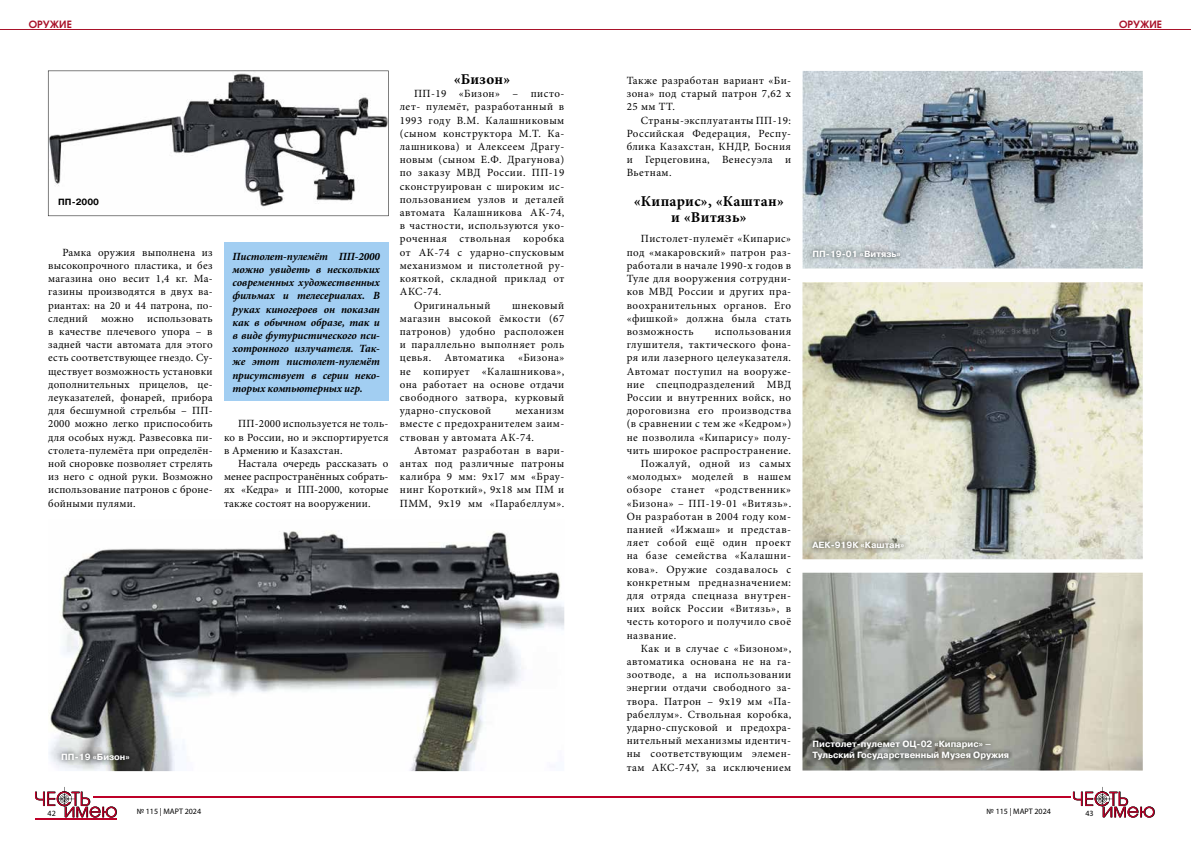
<style>
.page{position:relative;width:1191px;height:842px;background:#fff}
.page>*{position:absolute;margin:0;border:0;box-sizing:border-box;transform-origin:0 0}
.t1{font:700 15px/16px "Minion Pro";letter-spacing:.02em;color:#000;text-align:center}
.t2{font:11px/13.2px "Minion Pro";letter-spacing:.04em;color:#000;text-align:justify}
.t3{font:italic 700 11px/13.2px "Minion Pro";letter-spacing:-.01em;color:#000;text-align:justify}
.t4{font:600 10px "Avant Garde Gothic C";color:#a9132a}
.t5{font:700 9px/10.8px "Pragmatica C";color:#fff}
.t6{font:700 9px "Pragmatica C";color:#000}
.t7{font:8px "Myriad Pro";color:#000}
</style>
<div class="page">
<svg style="left:35px;top:787px;width:82px;height:31px"></svg>
<svg style="left:1072px;top:787px;width:83px;height:31px"></svg>
<hr style="left:35px;top:819px;width:82px;height:1px;background:#be0028">
<hr style="left:93px;top:796px;width:977px;height:1px;background:#be0028">
<hr style="left:0;top:29px;width:1191px;height:1px;background:#a9132a">
<img style="left:802px;top:71px;width:340px;height:197px">
<img style="left:802px;top:282px;width:340px;height:277px">
<img style="left:802px;top:572px;width:340px;height:198px">
<img style="left:808px;top:735px;width:205px;height:30px">
<img style="left:807px;top:536px;width:102px;height:17px">
<img style="left:808px;top:245px;width:97px;height:17px">
<svg style="left:48px;top:71px;width:341px;height:145px"></svg>
<img style="left:49px;top:531px;width:515px;height:240px">
<div style="left:224px;top:242px;width:164px;height:159px;background:#a2cef2"></div>
<img style="left:57px;top:747px;width:77px;height:18px">
<p class="t4" style="left:29px;top:18px;width:44px">ОРУЖИЕ</p>
<p class="t6" style="left:58px;top:196px;width:42px">ПП-2000</p>
<p class="t2" style="left:48px;top:246px;width:166px;text-indent:14px">Рамка оружия выполнена из высокопрочного пластика, и без магазина оно весит 1,4 кг. Ма&shy;газины производятся в двух ва&shy;риантах: на 20 и 44 патрона, по&shy;следний можно использовать в качестве плечевого упора – в задней части автомата для этого есть соответствующее гнездо. Су&shy;ществует возможность установки дополнительных прицелов, це&shy;леуказателей, фонарей, прибора для бесшумной стрельбы – ПП-2000 можно легко приспособить для особых нужд. Развесовка пи&shy;столета-пулемёта при определён&shy;ной сноровке позволяет стрелять из него с одной руки. Возможно использование патронов с броне&shy;бойными пулями.</p>
<p class="t3" style="left:232px;top:249px;width:149px">Пистолет-пулемёт ПП-2000 можно увидеть в нескольких современных художественных фильмах и телесериалах. В руках киногероев он показан как в обычном образе, так и в виде футуристического пси&shy;хотронного излучателя. Так&shy;же этот пистолет-пулемёт присутствует в серии неко&shy;торых компьютерных игр.</p>
<p class="t2" style="left:224px;top:417px;width:166px;text-indent:14px">ПП-2000 используется не толь&shy;ко в России, но и экспортируется в Армению и Казахстан.</p>
<p class="t2" style="left:224px;top:457px;width:166px;text-indent:14px">Настала очередь рассказать о менее распространённых собрать&shy;ях «Кедра» и ПП-2000, которые также состоят на вооружении.</p>
<h1 class="t1" style="left:454px;top:71px;width:58px">«Бизон»</h1>
<p class="t2" style="left:414px;top:87px;width:152px">ПП-19 «Бизон» – писто-</p>
<p class="t2" style="left:400px;top:100px;width:166px">лет- пулемёт, разработанный в</p>
<p class="t2" style="left:400px;top:114px;width:166px">1993 году В.М. Калашниковым</p>
<p class="t2" style="left:400px;top:127px;width:166px">(сыном конструктора М.Т. Ка-</p>
<p class="t2" style="left:400px;top:140px;width:166px">лашникова) и Алексеем Драгу-</p>
<p class="t2" style="left:400px;top:153px;width:166px">новым (сыном Е.Ф. Драгунова)</p>
<p class="t2" style="left:400px;top:166px;width:166px">по заказу МВД России. ПП-19</p>
<p class="t2" style="left:400px;top:180px;width:166px">сконструирован с широким ис-</p>
<p class="t2" style="left:400px;top:193px;width:166px">пользованием узлов и деталей</p>
<p class="t2" style="left:400px;top:206px;width:166px">автомата Калашникова АК-74,</p>
<p class="t2" style="left:400px;top:219px;width:166px">в частности, используются уко-</p>
<p class="t2" style="left:400px;top:232px;width:166px">роченная ствольная коробка</p>
<p class="t2" style="left:400px;top:246px;width:166px">от АК-74 с ударно-спусковым</p>
<p class="t2" style="left:400px;top:259px;width:166px">механизмом и пистолетной ру-</p>
<p class="t2" style="left:400px;top:272px;width:166px">кояткой, складной приклад от</p>
<p class="t2" style="left:400px;top:285px;width:43px">АКС-74.</p>
<p class="t2" style="left:414px;top:298px;width:78px">Оригинальный</p>
<p class="t2" style="left:400px;top:298px;width:166px;text-indent:112px">шнековый магазин высокой ёмкости (67 патронов) удобно расположен и параллельно выполняет роль цевья. Автоматика «Бизона» не копирует «Калашникова», она работает на основе отдачи свободного затвора, курковый ударно-спусковой</p>
<p class="t2" style="left:400px;top:404px;width:166px;text-indent:116px">механизм вместе с предохранителем заим&shy;ствован у автомата АК-74.</p>
<p class="t2" style="left:400px;top:444px;width:166px;text-indent:14px">Автомат разработан в вари&shy;антах под различные патроны калибра 9 мм: 9х17 мм «Брау&shy;нинг Короткий», 9х18 мм ПМ и ПММ, 9х19 мм «Парабеллум».</p>
<p class="t5" style="left:61px;top:751px;width:70px">ПП-19 «Бизон»</p>
<p class="t2" style="left:626px;top:74px;width:166px">Также разработан вариант «Би&shy;зона» под старый патрон 7,62 х 25 мм ТТ.</p>
<p class="t2" style="left:626px;top:114px;width:166px;text-indent:14px">Страны-эксплуатанты ПП-19:<br>Российская Федерация, Респу&shy;блика Казахстан, КНДР, Босния и Герцеговина, Венесуэла и Вьетнам.</p>
<h1 class="t1" style="left:634px;top:193px;width:152px">«Кипарис», «Каштан» и «Витязь»</h1>
<p class="t2" style="left:626px;top:232px;width:166px;text-indent:14px">Пистолет-пулемёт «Кипарис» под «макаровский» патрон раз&shy;работали в начале 1990-х годов в Туле для вооружения сотрудни&shy;ков МВД России и других пра&shy;воохранительных органов. Его «фишкой» должна была стать возможность</p>
<p class="t2" style="left:715px;top:325px;width:78px">использования</p>
<p class="t2" style="left:626px;top:338px;width:166px">глушителя, тактического фона-</p>
<p class="t2" style="left:626px;top:351px;width:166px">ря или лазерного целеуказателя.</p>
<p class="t2" style="left:626px;top:364px;width:166px">Автомат поступил на вооруже-</p>
<p class="t2" style="left:626px;top:378px;width:166px">ние спецподразделений МВД</p>
<p class="t2" style="left:626px;top:391px;width:166px">России и внутренних войск, но</p>
<p class="t2" style="left:626px;top:404px;width:166px">дороговизна его производства</p>
<p class="t2" style="left:626px;top:417px;width:166px">(в сравнении с тем же «Кедром»)</p>
<p class="t2" style="left:626px;top:430px;width:166px">не позволила «Кипарису» полу-</p>
<p class="t2" style="left:626px;top:444px;width:166px">чить широкое распространение.</p>
<p class="t2" style="left:641px;top:457px;width:152px">Пожалуй, одной из самых</p>
<p class="t2" style="left:626px;top:470px;width:166px">«молодых» моделей в нашем</p>
<p class="t2" style="left:626px;top:483px;width:166px">обзоре станет «родственник»</p>
<p class="t2" style="left:626px;top:496px;width:166px">«Бизона» – ПП-19-01 «Витязь».</p>
<p class="t2" style="left:626px;top:510px;width:166px">Он разработан в 2004 году ком-</p>
<p class="t2" style="left:626px;top:523px;width:166px">панией «Ижмаш» и представ-</p>
<p class="t2" style="left:626px;top:536px;width:166px">ляет собой ещё один проект</p>
<p class="t2" style="left:626px;top:549px;width:166px">на базе семейства «Калашни-</p>
<p class="t2" style="left:626px;top:562px;width:166px">кова». Оружие создавалось с</p>
<p class="t2" style="left:626px;top:576px;width:166px">конкретным предназначением:</p>
<p class="t2" style="left:626px;top:589px;width:166px">для отряда спецназа внутрен-</p>
<p class="t2" style="left:626px;top:602px;width:166px">них войск России «Витязь», в</p>
<p class="t2" style="left:626px;top:615px;width:166px">честь которого и получило своё</p>
<p class="t2" style="left:626px;top:628px;width:51px">название.</p>
<p class="t2" style="left:641px;top:642px;width:152px">Как и в случае с «Бизоном»,</p>
<p class="t2" style="left:626px;top:655px;width:166px">автоматика основана не на га-</p>
<p class="t2" style="left:626px;top:668px;width:166px">зоотводе, а на использовании</p>
<p class="t2" style="left:626px;top:681px;width:166px">энергии отдачи свободного за-</p>
<p class="t2" style="left:626px;top:694px;width:166px">твора. Патрон – 9x19 мм «Па-</p>
<p class="t2" style="left:626px;top:708px;width:166px">рабеллум». Ствольная коробка,</p>
<p class="t2" style="left:626px;top:721px;width:166px">ударно-спусковой и предохра-</p>
<p class="t2" style="left:626px;top:734px;width:166px">нительный механизмы идентич-</p>
<p class="t2" style="left:626px;top:747px;width:166px">ны соответствующим элемен-</p>
<p class="t2" style="left:626px;top:760px;width:166px">там АКС-74У, за исключением</p>
<p class="t5" style="left:812px;top:249px;width:90px">ПП-19-01 «Витязь»</p>
<p class="t5" style="left:812px;top:539px;width:93px">АЕК-919К «Каштан»</p>
<p class="t5" style="left:812px;top:738px;width:198px">Пистолет-пулемет ОЦ-02 «Кипарис» –<br>Тульский Государственный Музея Оружия</p>
<p class="t7" style="left:48px;top:808px;width:10px">42</p>
<p class="t7" style="left:137px;top:807px;width:66px">№ 115 | МАРТ 2024</p>
<p class="t7" style="left:986px;top:807px;width:66px">№ 115 | МАРТ 2024</p>
<p class="t7" style="left:1085px;top:808px;width:10px">43</p>
<p class="t4" style="left:1119px;top:18px;width:44px">ОРУЖИЕ</p>
</div>
